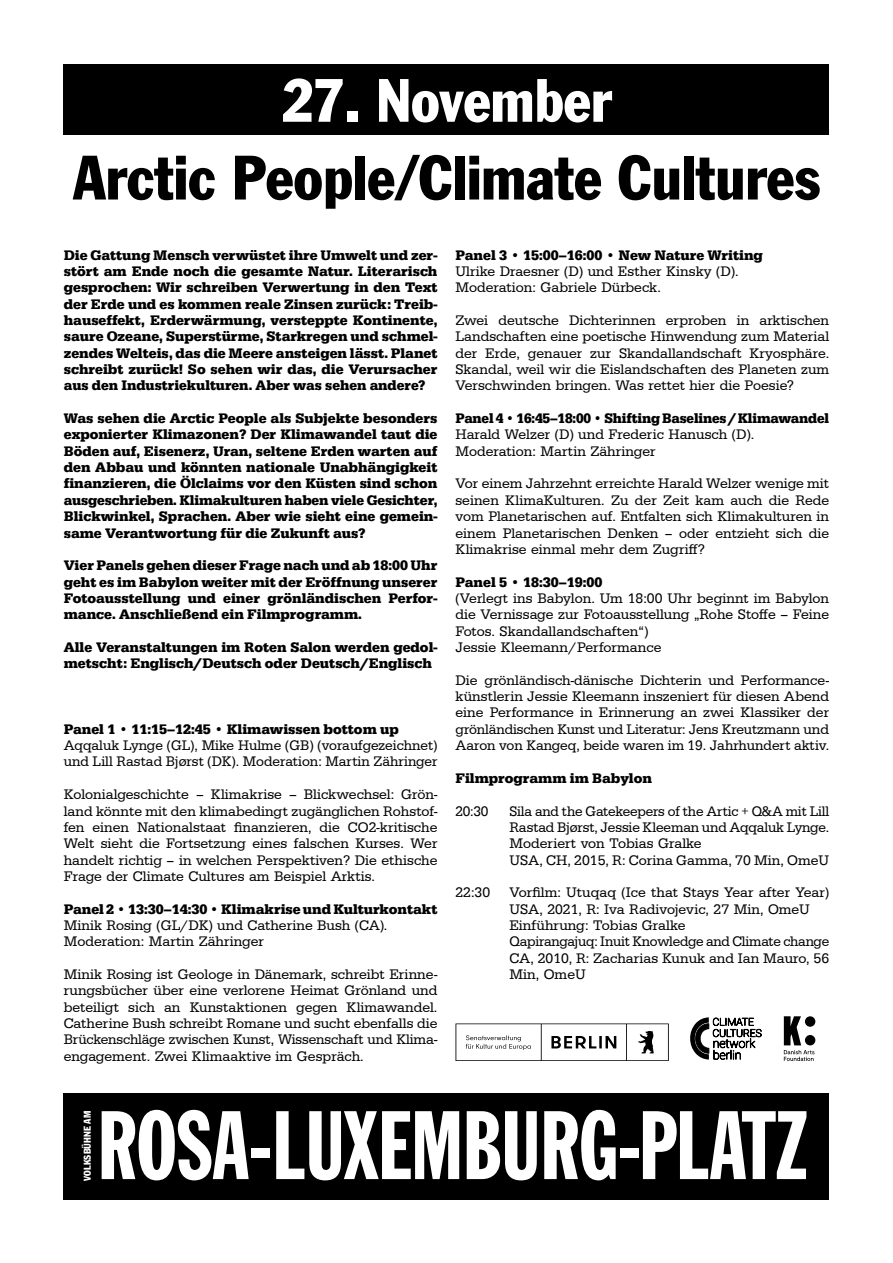
<style>
.page{position:relative;width:893px;height:1263px;background:#fff}
.page>*{position:absolute;margin:0;border:0;box-sizing:border-box;transform-origin:0 0}
.t1{font:95.4px "Franklin Gothic Std Extra Cond";color:#fff}
.t2{font:condensed 61.5px "Franklin Gothic Std";color:#000}
.t3{font:condensed 60px "Franklin Gothic Std";color:#fff}
.t4{font:14.25px/16.4px "Egyptienne URW";color:#000}
.t5{font:700 14.25px/16.4px "Egyptienne URW";color:#000;text-align:justify}
.t6{font:700 14.25px "Egyptienne URW";color:#000;scale:.96 1}
.t7{font:condensed 9.75px "Franklin Gothic Std";letter-spacing:.005em;color:#fff}
</style>
<div class="page">
<div style="left:64px;top:1093px;width:765px;height:106px;background:#000"></div>
<div style="left:64px;top:64px;width:765px;height:70px;background:#000"></div>
<svg style="left:455px;top:1023px;width:214px;height:38px"></svg>
<svg style="left:690px;top:1017px;width:71px;height:43px"></svg>
<div style="left:805px;top:1035px;width:10px;height:10px;background:#000;border-radius:50%"></div>
<svg style="left:784px;top:1016px;width:30px;height:45px"></svg>
<h3 class="t3" style="left:282px;top:64px;width:331px">27. November</h3>
<h2 class="t2" style="left:73px;top:140px;width:748px">Arctic People/Climate Cultures</h2>
<p class="t5" style="left:64px;top:247px;width:375px">Die Gattung Mensch verwüstet ihre Umwelt und zer&shy;stört am Ende noch die gesamte Natur. Literarisch gesprochen: Wir schreiben Verwertung in den Text der Erde und es kommen reale Zinsen zurück: Treib&shy;hauseffekt, Erderwärmung, versteppte Kontinente, saure Ozeane, Superstürme, Starkregen und schmel&shy;zendes Welteis, das die Meere ansteigen lässt. Planet schreibt zurück! So sehen wir das, die Verursacher aus den Industriekulturen. Aber was sehen andere?</p>
<p class="t5" style="left:64px;top:411px;width:375px">Was sehen die Arctic People als Subjekte besonders exponierter Klimazonen? Der Klimawandel taut die Böden auf, Eisenerz, Uran, seltene Erden warten auf den Abbau und könnten nationale Unabhängigkeit finanzieren, die Ölclaims vor den Küsten sind schon ausgeschrieben. Klimakulturen haben viele Gesichter, Blickwinkel, Sprachen. Aber wie sieht eine gemein&shy;same Verantwortung für die Zukunft aus?</p>
<p class="t5" style="left:64px;top:558px;width:375px">Vier Panels gehen dieser Frage nach und ab 18:00 Uhr geht es im Babylon weiter mit der Eröffnung unserer Fotoausstellung und einer grönländischen Perfor&shy;mance. Anschließend ein Filmprogramm.</p>
<p class="t5" style="left:64px;top:640px;width:375px">Alle Veranstaltungen im Roten Salon werden gedol&shy;metscht: Englisch/Deutsch oder Deutsch/Englisch</p>
<p class="t5" style="left:64px;top:721px;width:336px">Panel 1 • 11:15–12:45 • Klimawissen bottom up</p>
<p class="t4" style="left:64px;top:737px;width:375px">Aqqaluk Lynge (GL), Mike Hulme (GB) (voraufgezeichnet) und Lill Rastad Bjørst (DK). Moderation: Martin Zähringer</p>
<p class="t4" style="left:64px;top:787px;width:375px;text-align:justify">Kolonialgeschichte – Klimakrise – Blickwechsel: Grön&shy;land könnte mit den klimabedingt zugänglichen Rohstof&shy;fen einen Nationalstaat finanzieren, die CO2-kritische Welt sieht die Fortsetzung eines falschen Kurses. Wer handelt richtig – in welchen Perspektiven? Die ethische Frage der Climate Cultures am Beispiel Arktis.</p>
<p class="t5" style="left:64px;top:901px;width:375px">Panel 2 • 13:30–14:30 • Klimakrise und Kulturkontakt</p>
<p class="t4" style="left:64px;top:917px;width:325px">Minik Rosing (GL/DK) und Catherine Bush (CA).<br>Moderation: Martin Zähringer</p>
<p class="t4" style="left:64px;top:966px;width:375px;text-align:justify">Minik Rosing ist Geologe in Dänemark, schreibt Erinne&shy;rungsbücher über eine verlorene Heimat Grönland und beteiligt sich an Kunstaktionen gegen Klimawandel.<br>Catherine Bush schreibt Romane und sucht ebenfalls die Brückenschläge zwischen Kunst, Wissenschaft und Klima&shy;engagement. Zwei Klimaaktive im Gespräch.</p>
<p class="t5" style="left:455px;top:247px;width:309px">Panel 3 • 15:00–16:00 • New Nature Writing</p>
<p class="t4" style="left:455px;top:263px;width:285px">Ulrike Draesner (D) und Esther Kinsky (D).<br>Moderation: Gabriele Dürbeck.</p>
<p class="t4" style="left:455px;top:312px;width:375px;text-align:justify">Zwei deutsche Dichterinnen erproben in arktischen Landschaften eine poetische Hinwendung zum Material der Erde, genauer zur Skandallandschaft Kryosphäre.<br>Skandal, weil wir die Eislandschaften des Planeten zum Verschwinden bringen. Was rettet hier die Poesie?</p>
<p class="t6" style="left:455px;top:410px;width:391px">Panel 4 • 16:45–18:00 • Shifting Baselines / Klimawandel</p>
<p class="t4" style="left:455px;top:427px;width:300px">Harald Welzer (D) und Frederic Hanusch (D).<br>Moderation: Martin Zähringer</p>
<p class="t4" style="left:455px;top:476px;width:375px;text-align:justify">Vor einem Jahrzehnt erreichte Harald Welzer wenige mit seinen KlimaKulturen. Zu der Zeit kam auch die Rede vom Planetarischen auf. Entfalten sich Klimakulturen in einem Planetarischen Denken – oder entzieht sich die Klimakrise einmal mehr dem Zugriff?</p>
<p class="t5" style="left:455px;top:574px;width:148px">Panel 5 • 18:30–19:00</p>
<p class="t4" style="left:455px;top:590px;width:375px">(Verlegt ins Babylon. Um 18:00 Uhr beginnt im Babylon die Vernissage zur Fotoausstellung „Rohe Stoffe – Feine Fotos. Skandallandschaften“)<br>Jessie Kleemann/Performance</p>
<p class="t4" style="left:455px;top:672px;width:375px;text-align:justify">Die grönländisch-dänische Dichterin und Performance&shy;künstlerin Jessie Kleemann inszeniert für diesen Abend eine Performance in Erinnerung an zwei Klassiker der grönländischen Kunst und Literatur: Jens Kreutzmann und Aaron von Kangeq, beide waren im 19. Jahrhundert aktiv.</p>
<p class="t5" style="left:455px;top:770px;width:198px">Filmprogramm im Babylon</p>
<p class="t4" style="left:455px;top:803px;width:34px">20:30</p>
<p class="t4" style="left:509px;top:803px;width:321px">Sila and the Gatekeepers of the Artic + Q&amp;A mit Lill Rastad Bjørst, Jessie Kleeman und Aqqaluk Lynge.<br>Moderiert von Tobias Gralke<br>USA, CH, 2015, R: Corina Gamma, 70 Min, OmeU</p>
<p class="t4" style="left:455px;top:885px;width:36px">22:30</p>
<p class="t4" style="left:509px;top:885px;width:321px">Vorfilm: Utuqaq (Ice that Stays Year after Year)<br>USA, 2021, R: Iva Radivojevic, 27 Min, OmeU Einführung: Tobias Gralke<br>Qapirangajuq: Inuit Knowledge and Climate change CA, 2010, R: Zacharias Kunuk and Ian Mauro, 56<br>Min, OmeU</p>
<p class="t7" style="left:81px;top:1180px;width:71px;rotate:-90deg">VOLKSBÜHNE AM</p>
<h1 class="t1" style="left:98px;top:1094px;width:710px">ROSA-LUXEMBURG-PLATZ</h1>
</div>
